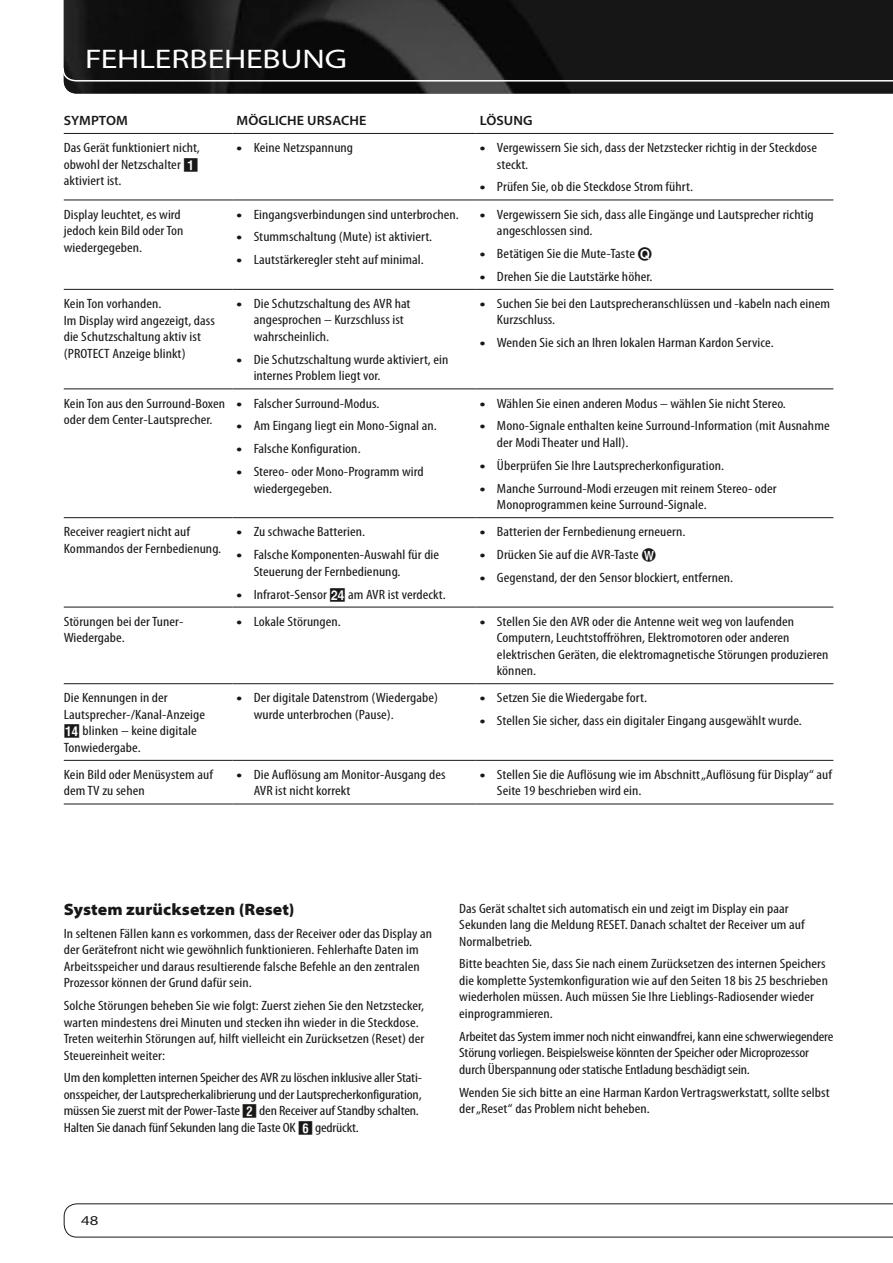
<style>
.page{position:relative;width:893px;height:1263px;background:#fff}
.page>*{position:absolute;margin:0;border:0;box-sizing:border-box;transform-origin:0 0}
.t1{font:semi-expanded 27px "Myriad Pro";letter-spacing:-.01em;color:#fff;scale:1.15 1}
.t2{font:900 semi-expanded 16.5px "Myriad Pro";letter-spacing:.005em;color:#1a1817}
.t3{font:condensed 13.5px/16.5px "Myriad Pro";letter-spacing:.005em;color:#1a1817;scale:1.15 1}
.t4{font:600 13.5px "Myriad Pro";letter-spacing:.005em;color:#1a1817;scale:1.05 1}
.t5{font:semi-expanded 13.5px "Myriad Pro";color:#1a1817;scale:1.15 1}
.s1{font-family:"Harman Quad Num";font-stretch:normal}
.s2{font-weight:900;font-stretch:normal}
.s3{font-family:"Harman Single Dot Char";font-stretch:normal}
</style>
<div class="page">
<svg style="left:63px;top:0;width:830px;height:94px;background:#1d1d1d"></svg>
<svg style="left:63px;top:1203px;width:830px;height:35px"></svg>
<hr style="left:64px;top:133px;width:168px;height:1px;background:#1a1817">
<hr style="left:232px;top:133px;width:244px;height:1px;background:#1a1817">
<hr style="left:476px;top:133px;width:357px;height:1px;background:#1a1817">
<hr style="left:64px;top:200px;width:168px;height:1px;background:#1a1817">
<hr style="left:232px;top:200px;width:244px;height:1px;background:#1a1817">
<hr style="left:476px;top:200px;width:357px;height:1px;background:#1a1817">
<hr style="left:64px;top:289px;width:168px;height:1px;background:#1a1817">
<hr style="left:232px;top:289px;width:244px;height:1px;background:#1a1817">
<hr style="left:476px;top:289px;width:357px;height:1px;background:#1a1817">
<hr style="left:64px;top:388px;width:168px;height:1px;background:#1a1817">
<hr style="left:232px;top:388px;width:244px;height:1px;background:#1a1817">
<hr style="left:476px;top:388px;width:357px;height:1px;background:#1a1817">
<hr style="left:64px;top:517px;width:168px;height:1px;background:#1a1817">
<hr style="left:232px;top:517px;width:244px;height:1px;background:#1a1817">
<hr style="left:476px;top:517px;width:357px;height:1px;background:#1a1817">
<hr style="left:64px;top:607px;width:168px;height:1px;background:#1a1817">
<hr style="left:232px;top:607px;width:244px;height:1px;background:#1a1817">
<hr style="left:476px;top:607px;width:357px;height:1px;background:#1a1817">
<hr style="left:64px;top:683px;width:168px;height:1px;background:#1a1817">
<hr style="left:232px;top:683px;width:244px;height:1px;background:#1a1817">
<hr style="left:476px;top:683px;width:357px;height:1px;background:#1a1817">
<hr style="left:64px;top:760px;width:168px;height:1px;background:#1a1817">
<hr style="left:232px;top:760px;width:244px;height:1px;background:#1a1817">
<hr style="left:476px;top:760px;width:357px;height:1px;background:#1a1817">
<hr style="left:64px;top:804px;width:168px;height:1px;background:#1a1817">
<hr style="left:232px;top:804px;width:244px;height:1px;background:#1a1817">
<hr style="left:476px;top:804px;width:357px;height:1px;background:#1a1817">
<h1 class="t1" style="left:85px;top:44px;width:227px">FEHLERBEHEBU NG</h1>
<p class="t4" style="left:64px;top:113px;width:63px">SYMPTOM</p>
<p class="t4" style="left:237px;top:113px;width:125px">MÖGLICHE URSACHE</p>
<p class="t4" style="left:480px;top:113px;width:52px">LÖSUNG</p>
<p class="t3" style="left:64px;top:140px;width:120px">Das Gerät funktioniert nicht, obwohl der Netzschalter <span class="s1">0 </span>aktiviert ist.</p>
<p class="t3" style="left:237px;top:140px;width:103px"><span class="s2">•</span> Keine Netzspannung</p>
<p class="t3" style="left:497px;top:140px;width:280px;text-indent:-17px"><span class="s2">•</span> Vergewissern Sie sich, dass der Netzstecker richtig in der Steckdose steckt.</p>
<p class="t3" style="left:480px;top:179px;width:187px"><span class="s2">•</span> Prüfen Sie, ob die Steckdose Strom führt.</p>
<p class="t3" style="left:64px;top:206px;width:106px">Display leuchtet, es wird jedoch kein Bild oder Ton wiedergegeben.</p>
<p class="t3" style="left:237px;top:206px;width:195px"><span class="s2">•</span> Eingangsverbindungen sind unterbrochen.</p>
<p class="t3" style="left:497px;top:206px;width:277px;text-indent:-17px"><span class="s2">•</span> Vergewissern Sie sich, dass alle Eingänge und Lautsprecher richtig angeschlossen sind.</p>
<p class="t3" style="left:480px;top:246px;width:152px"><span class="s2">•</span> Betätigen Sie die Mute-Taste <span class="s3">Q</span></p>
<p class="t3" style="left:480px;top:268px;width:152px"><span class="s2">•</span> Drehen Sie die Lautstärke höher.</p>
<p class="t3" style="left:237px;top:229px;width:172px"><span class="s2">•</span> Stummschaltung (Mute) ist aktiviert.</p>
<p class="t3" style="left:237px;top:252px;width:164px"><span class="s2">•</span> Lautstärkeregler steht auf minimal.</p>
<p class="t3" style="left:64px;top:296px;width:133px">Kein Ton vorhanden.<br>Im Display wird angezeigt, dass die Schutzschaltung aktiv ist (PROTECT Anzeige blinkt)</p>
<p class="t3" style="left:254px;top:296px;width:138px;text-indent:-17px"><span class="s2">•</span> Die Schutzschaltung des AVR hat angesprochen – Kurzschluss ist wahrscheinlich.</p>
<p class="t3" style="left:254px;top:351px;width:171px;text-indent:-17px"><span class="s2">•</span> Die Schutzschaltung wurde aktiviert, ein internes Problem liegt vor.</p>
<p class="t3" style="left:64px;top:395px;width:142px">Kein Ton aus den Surround-Boxen oder dem Center-Lautsprecher.</p>
<p class="t3" style="left:237px;top:395px;width:126px"><span class="s2">•</span> Falscher Surround-Modus.</p>
<p class="t3" style="left:237px;top:418px;width:176px"><span class="s2">•</span> Am Eingang liegt ein Mono-Signal an.</p>
<p class="t3" style="left:237px;top:441px;width:109px"><span class="s2">•</span> Falsche Konfiguration.</p>
<p class="t3" style="left:254px;top:464px;width:149px;text-indent:-17px"><span class="s2">•</span> Stereo- oder Mono-Programm wird wiedergegeben.</p>
<p class="t3" style="left:64px;top:524px;width:138px">Receiver reagiert nicht auf<br>Kommandos der Fernbedienung.</p>
<p class="t3" style="left:237px;top:524px;width:113px"><span class="s2">•</span> Zu schwache Batterien.</p>
<p class="t3" style="left:254px;top:547px;width:163px;text-indent:-17px"><span class="s2">•</span> Falsche Komponenten-Auswahl für die<br>Steuerung der Fernbedienung.</p>
<p class="t3" style="left:237px;top:586px;width:183px"><span class="s2">•</span> Infrarot-Sensor <span class="s1">N</span> am AVR ist verdeckt.</p>
<p class="t3" style="left:497px;top:296px;width:291px;text-indent:-17px"><span class="s2">•</span> Suchen Sie bei den Lautsprecheranschlüssen und -kabeln nach einem<br>Kurzschluss.</p>
<p class="t3" style="left:480px;top:335px;width:257px"><span class="s2">•</span> Wenden Sie sich an Ihren lokalen Harman Kardon Service.</p>
<p class="t3" style="left:480px;top:395px;width:268px"><span class="s2">•</span> Wählen Sie einen anderen Modus – wählen Sie nicht Stereo.</p>
<p class="t3" style="left:497px;top:418px;width:291px;text-indent:-17px"><span class="s2">•</span> Mono-Signale enthalten keine Surround-Information (mit Ausnahme der Modi Theater und Hall).</p>
<p class="t3" style="left:480px;top:457px;width:214px"><span class="s2">•</span> Überprüfen Sie Ihre Lautsprecherkonfiguration.</p>
<p class="t3" style="left:497px;top:480px;width:245px;text-indent:-17px"><span class="s2">•</span> Manche Surround-Modi erzeugen mit reinem Stereo- oder<br>Monoprogrammen keine Surround-Signale.</p>
<p class="t3" style="left:480px;top:524px;width:180px"><span class="s2">•</span> Batterien der Fernbedienung erneuern.</p>
<p class="t3" style="left:480px;top:547px;width:155px"><span class="s2">•</span> Drücken Sie auf die AVR-Taste <span class="s3">W</span></p>
<p class="t3" style="left:480px;top:570px;width:222px"><span class="s2">•</span> Gegenstand, der den Sensor blockiert, entfernen.</p>
<p class="t3" style="left:64px;top:613px;width:106px">Störungen bei der Tuner-<br>Wiedergabe.</p>
<p class="t3" style="left:237px;top:613px;width:92px"><span class="s2">•</span> Lokale Störungen.</p>
<p class="t3" style="left:497px;top:613px;width:290px;text-indent:-17px"><span class="s2">•</span> Stellen Sie den AVR oder die Antenne weit weg von laufenden Computern, Leuchtstoffröhren, Elektromotoren oder anderen elektrischen Geräten, die elektromagnetische Störungen produzieren können.</p>
<p class="t3" style="left:64px;top:690px;width:124px">Die Kennungen in der<br>Lautsprecher-/Kanal-Anzeige<br><span class="s1">D</span> blinken – keine digitale<br>Tonwiedergabe.</p>
<p class="t3" style="left:254px;top:690px;width:162px;text-indent:-17px"><span class="s2">•</span> Der digitale Datenstrom (Wiedergabe) wurde unterbrochen (Pause).</p>
<p class="t3" style="left:480px;top:690px;width:147px"><span class="s2">•</span> Setzen Sie die Wiedergabe fort.</p>
<p class="t3" style="left:480px;top:713px;width:281px"><span class="s2">•</span> Stellen Sie sicher, dass ein digitaler Eingang ausgewählt wurde.</p>
<p class="t3" style="left:64px;top:766px;width:131px">Kein Bild oder Menüsystem auf dem TV zu sehen</p>
<p class="t3" style="left:254px;top:766px;width:168px;text-indent:-17px"><span class="s2">•</span> Die Auflösung am Monitor-Ausgang des<br>AVR ist nicht korrekt</p>
<p class="t3" style="left:497px;top:766px;width:293px;text-indent:-17px"><span class="s2">•</span> Stellen Sie die Auflösung wie im Abschnitt „Auflösung für Display“ auf<br>Seite 19 beschrieben wird ein.</p>
<p class="t2" style="left:64px;top:900px;width:232px">System zurücksetzen (Reset)</p>
<p class="t3" style="left:64px;top:925px;width:322px">In seltenen Fällen kann es vorkommen, dass der Receiver oder das Display an der Gerätefront nicht wie gewöhnlich funktionieren. Fehlerhafte Daten im Arbeitsspeicher und daraus resultierende falsche Befehle an den zentralen Prozessor können der Grund dafür sein.</p>
<p class="t3" style="left:64px;top:997px;width:315px">Solche Störungen beheben Sie wie folgt: Zuerst ziehen Sie den Netzstecker, warten mindestens drei Minuten und stecken ihn wieder in die Steckdose.<br>Treten weiterhin Störungen auf, hilft vielleicht ein Zurücksetzen (Reset) der Steuereinheit weiter:</p>
<p class="t3" style="left:64px;top:1070px;width:313px">Um den kompletten internen Speicher des AVR zu löschen inklusive aller Stati&shy;onsspeicher, der Lautsprecherkalibrierung und der Lautsprecherkonfiguration, müssen Sie zuerst mit der Power-Taste <span class="s1">1</span> den Receiver auf Standby schalten.<br>Halten Sie danach fünf Sekunden lang die Taste OK <span class="s1">5</span> gedrückt.</p>
<p class="t3" style="left:459px;top:900px;width:302px">Das Gerät schaltet sich automatisch ein und zeigt im Display ein paar<br>Sekunden lang die Meldung RESET. Danach schaltet der Receiver um auf<br>Normalbetrieb.</p>
<p class="t3" style="left:459px;top:956px;width:322px">Bitte beachten Sie, dass Sie nach einem Zurücksetzen des internen Speichers die komplette Systemkonfiguration wie auf den Seiten 18 bis 25 beschrieben wiederholen müssen. Auch müssen Sie Ihre Lieblings-Radiosender wieder einprogrammieren.</p>
<p class="t3" style="left:459px;top:1028px;width:327px">Arbeitet das System immer noch nicht einwandfrei, kann eine schwerwiegendere<br>Störung vorliegen. Beispielsweise könnten der Speicher oder Microprozessor durch Überspannung oder statische Entladung beschädigt sein.</p>
<p class="t3" style="left:459px;top:1084px;width:324px">Wenden Sie sich bitte an eine Harman Kardon Vertragswerkstatt, sollte selbst der „Reset“ das Problem nicht beheben.</p>
<p class="t5" style="left:81px;top:1213px;width:17px">48</p>
</div>
